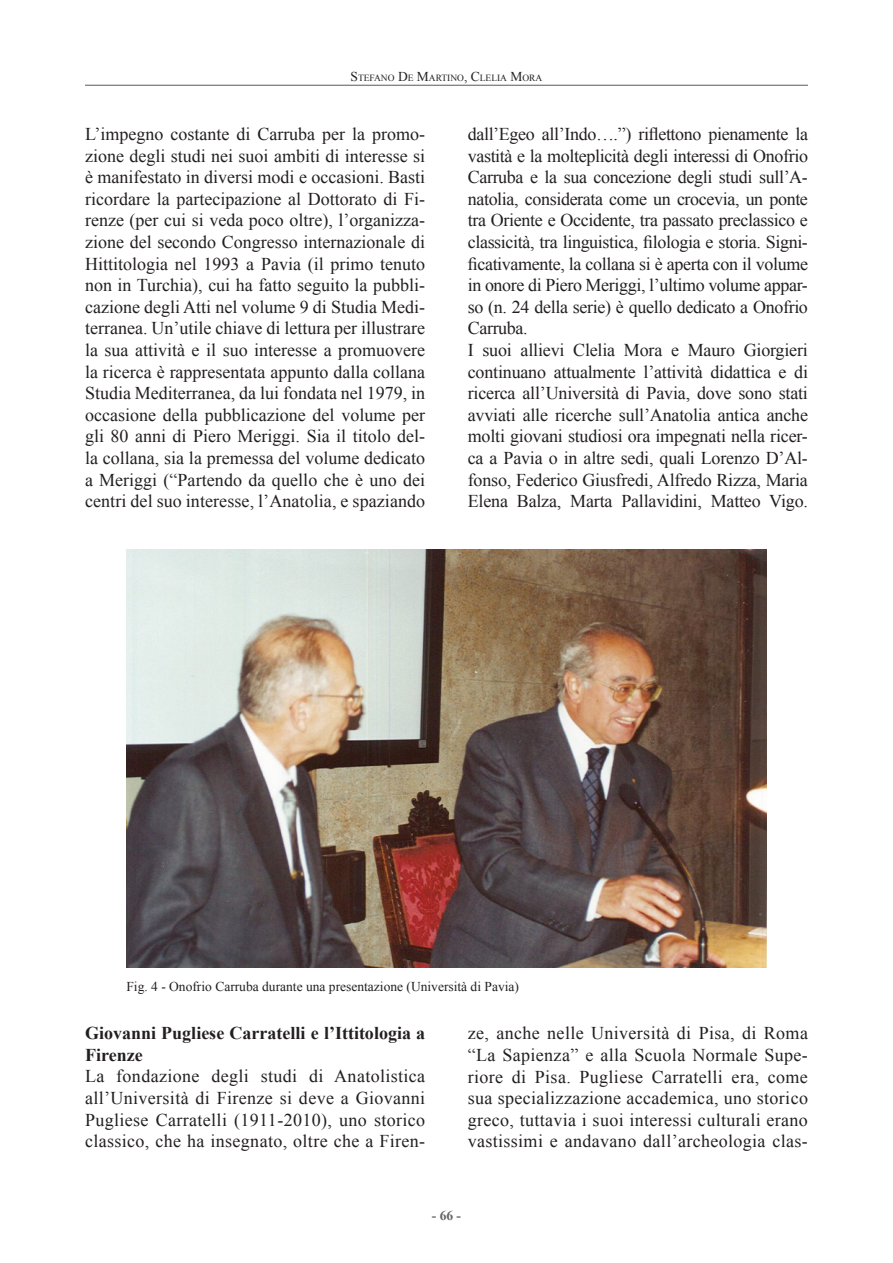
<style>
.page{position:relative;width:893px;height:1263px;background:#fff}
.page>*{position:absolute;margin:0;border:0;box-sizing:border-box;transform-origin:0 0}
.Testo{font:18px/21.6px "Times New Roman";letter-spacing:.005em;color:#231f20;text-align:justify}
.Testo-2{font:700 18px/21.6px "Times New Roman";color:#231f20}
.Didascalia_Tabella{font:13.5px "Times New Roman";color:#231f20}
.t1{font:700 13.5px "Times New Roman";color:#636366}
.t2{font:9.45px "Times New Roman";color:#231f20}
.s1{font-size:13.5px}
</style>
<div class="page">
<hr style="left:85px;top:85px;width:723px;height:1px;background:#57585a">
<img style="left:126px;top:550px;width:640px;height:418px">
<p class="t2" style="left:351px;top:71px;width:193px"><span class="s1">S</span>TEFANO <span class="s1">D</span>E <span class="s1">M</span>ARTINO<span class="s1">, C</span>LELIA <span class="s1">M</span>ORA</p>
<p class="Testo" style="left:85px;top:123px;width:342px">L’impegno costante di Carruba per la promo&shy;zione degli studi nei suoi ambiti di interesse si è manifestato in diversi modi e occasioni. Basti ricordare la partecipazione al Dottorato di Fi&shy;renze (per cui si veda poco oltre), l’organizza&shy;zione del secondo Congresso internazionale di Hittitologia nel 1993 a Pavia (il primo tenuto non in Turchia), cui ha fatto seguito la pubbli&shy;cazione degli Atti nel volume 9 di Studia Medi&shy;terranea. Un’utile chiave di lettura per illustrare la sua attività e il suo interesse a promuovere la ricerca è rappresentata appunto dalla collana Studia Mediterranea, da lui fondata nel 1979, in occasione della pubblicazione del volume per gli 80 anni di Piero Meriggi. Sia il titolo del&shy;la collana, sia la premessa del volume dedicato a Meriggi (“Partendo da quello che è uno dei centri del suo interesse, l’Anatolia, e spaziando</p>
<p class="Testo" style="left:468px;top:123px;width:342px">dall’Egeo all’Indo….”) riflettono pienamente la vastità e la molteplicità degli interessi di Onofrio Carruba e la sua concezione degli studi sull’A&shy;natolia, considerata come un crocevia, un ponte tra Oriente e Occidente, tra passato preclassico e classicità, tra linguistica, filologia e storia. Signi&shy;ficativamente, la collana si è aperta con il volume in onore di Piero Meriggi, l’ultimo volume appar&shy;so (n. 24 della serie) è quello dedicato a Onofrio Carruba.</p>
<p class="Testo" style="left:468px;top:339px;width:342px">I suoi allievi Clelia Mora e Mauro Giorgieri continuano attualmente l’attività didattica e di ricerca all’Università di Pavia, dove sono stati avviati alle ricerche sull’Anatolia antica anche molti giovani studiosi ora impegnati nella ricer&shy;ca a Pavia o in altre sedi, quali Lorenzo D’Al&shy;fonso, Federico Giusfredi, Alfredo Rizza, Maria Elena Balza, Marta Pallavidini, Matteo Vigo.</p>
<p class="Didascalia_Tabella" style="left:126px;top:977px;width:394px">Fig. 4 - Onofrio Carruba durante una presentazione (Università di Pavia)</p>
<p class="Testo-2" style="left:85px;top:1022px;width:342px">Giovanni Pugliese Carratelli e l’Ittitologia a<br>Firenze</p>
<p class="Testo" style="left:85px;top:1065px;width:342px">La fondazione degli studi di Anatolistica all’Università di Firenze si deve a Giovanni Pugliese Carratelli (1911-2010), uno storico classico, che ha insegnato, oltre che a Firen-</p>
<p class="Testo" style="left:468px;top:1022px;width:342px">ze, anche nelle Università di Pisa, di Roma “La Sapienza” e alla Scuola Normale Supe&shy;riore di Pisa. Pugliese Carratelli era, come sua specializzazione accademica, uno storico greco, tuttavia i suoi interessi culturali erano vastissimi e andavano dall’archeologia clas-</p>
<p class="t1" style="left:432px;top:1206px;width:31px">- 66 -</p>
</div>
